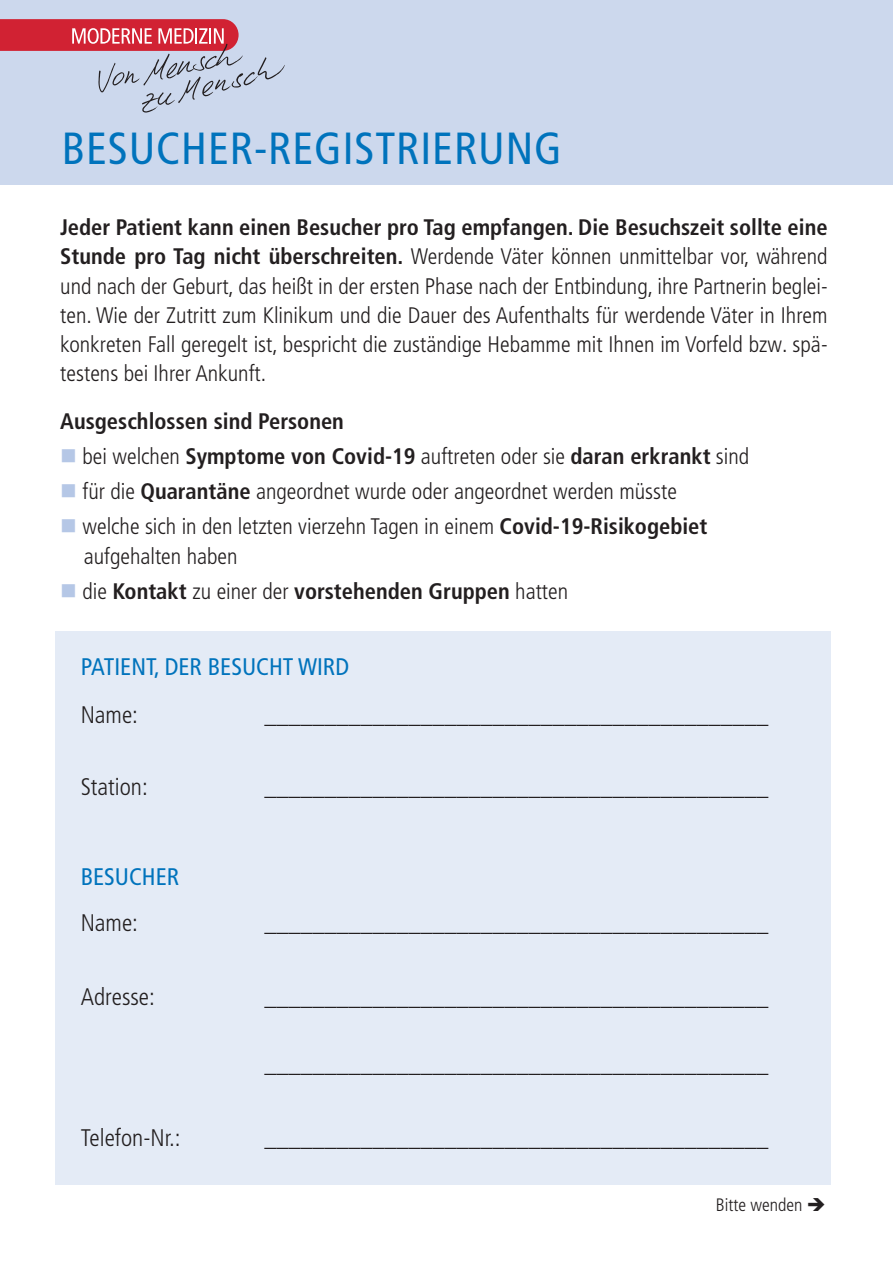
<style>
.page{position:relative;width:893px;height:1263px;background:#fff}
.page>*{position:absolute;margin:0;border:0;box-sizing:border-box;transform-origin:0 0}
.t1{font:condensed 45px "Frutiger LT Pro";letter-spacing:.02em;color:#0073bc}
.t2{font:300 condensed 24px "Frutiger LT Pro";color:#231f20}
.t3{font:condensed 24px "Frutiger LT Pro";color:#0073bc}
.t4{font:300 condensed 22.5px/29.2px "Frutiger LT Pro";color:#231f20;text-align:justify}
.t5{font:700 condensed 22.5px "Frutiger LT Pro";color:#231f20}
.t6{font:300 condensed 18px "Frutiger LT Pro";color:#231f20}
.s1{font-weight:700}
.s2{color:#b5c7e6}
.s3{font-weight:300}
</style>
<div class="page">
<div style="left:0;top:0;width:893px;height:185px;background:#ccd8ed"></div>
<svg style="left:0;top:19px;width:285px;height:94px"></svg>
<div style="left:55px;top:631px;width:776px;height:553px;background:#e4ebf6"></div>
<p class="t1" style="left:62px;top:122px;width:501px">BESUCHER-REGISTRIERUNG</p>
<p class="t4" style="left:60px;top:213px;width:769px"><span class="s1">Jeder Patient kann einen Besucher pro Tag empfangen. Die Besuchszeit sollte eine Stunde pro Tag nicht überschreiten.</span> Werdende Väter können unmittelbar vor, während und nach der Geburt, das heißt in der ersten Phase nach der Entbindung, ihre Partnerin beglei&shy;ten. Wie der Zutritt zum Klinikum und die Dauer des Aufenthalts für werdende Väter in Ihrem konkreten Fall geregelt ist, bespricht die zuständige Hebamme mit Ihnen im Vorfeld bzw. spä&shy;testens bei Ihrer Ankunft.</p>
<p class="t5" style="left:60px;top:407px;width:285px">Ausgeschlossen sind Personen</p>
<p class="t5" style="left:60px;top:443px;width:690px"><span class="s2">■</span> <span class="s3">bei welchen</span> Symptome von Covid-19 <span class="s3">auftreten oder sie</span> daran erkrankt <span class="s3">sind</span></p>
<p class="t4" style="left:60px;top:477px;width:618px"><span class="s2">■</span> für die <span class="s1">Quarantäne</span> angeordnet wurde oder angeordnet werden müsste</p>
<p class="t4" style="left:84px;top:512px;width:625px;text-indent:-24px"><span class="s2">■</span> welche sich in den letzten vierzehn Tagen in einem <span class="s1">Covid-19-Risikogebiet </span>aufgehalten haben</p>
<p class="t5" style="left:60px;top:578px;width:509px"><span class="s2">■</span> <span class="s3">die</span> Kontakt <span class="s3">zu einer der</span> vorstehenden Gruppen <span class="s3">hatten</span></p>
<p class="t3" style="left:81px;top:653px;width:270px">PATIENT, DER BESUCHT WIRD</p>
<p class="t2" style="left:81px;top:701px;width:59px">Name:</p>
<p class="t2" style="left:264px;top:701px;width:505px">__________________________________________</p>
<p class="t2" style="left:81px;top:773px;width:69px">Station:</p>
<p class="t3" style="left:81px;top:863px;width:100px">BESUCHER</p>
<p class="t2" style="left:81px;top:909px;width:59px">Name:</p>
<p class="t2" style="left:81px;top:982px;width:76px">Adresse:</p>
<p class="t2" style="left:81px;top:1124px;width:102px">Telefon-Nr.:</p>
<p class="t2" style="left:264px;top:773px;width:505px">__________________________________________</p>
<p class="t2" style="left:264px;top:909px;width:505px">__________________________________________</p>
<p class="t2" style="left:264px;top:982px;width:505px">__________________________________________</p>
<p class="t2" style="left:264px;top:1050px;width:506px">__________________________________________</p>
<p class="t2" style="left:264px;top:1124px;width:505px">__________________________________________</p>
<p class="t6" style="left:716px;top:1194px;width:112px">Bitte wenden ➔</p>
</div>
